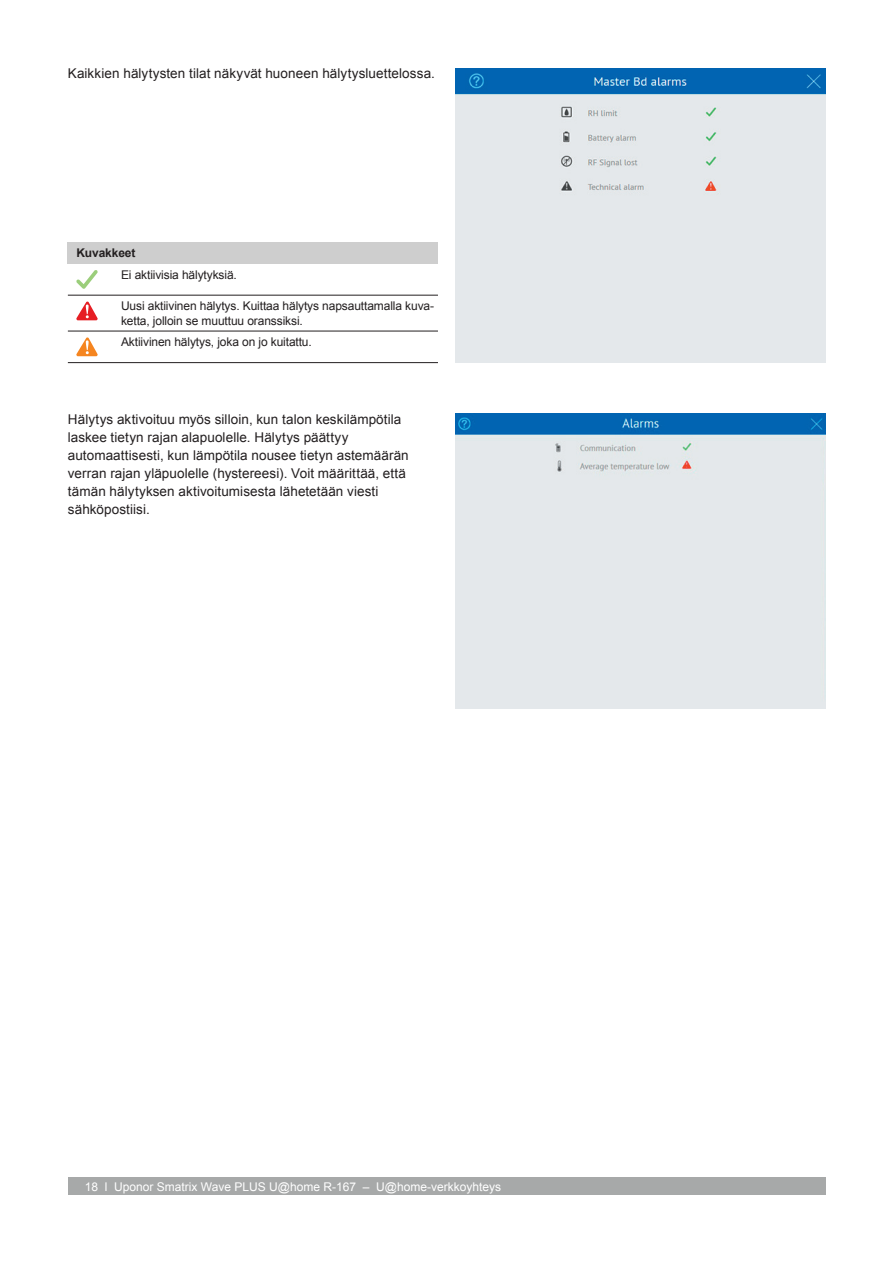
<style>
.page{position:relative;width:893px;height:1263px;background:#fff}
.page>*{position:absolute;margin:0;border:0;box-sizing:border-box;transform-origin:0 0}
.t1{font:13.5px/18px "Arial";letter-spacing:.005em;color:#231f20}
.t2{font:12px/14.4px "Arial";letter-spacing:-.01em;color:#231f20}
.t3{font:12px "Arial";color:#fff}
.t4{font:700 12px "Arial";letter-spacing:-.01em;color:#231f20}
</style>
<div class="page">
<div style="left:68px;top:1178px;width:757px;height:17px;background:#a7a9a9"></div>
<img style="left:455px;top:68px;width:370px;height:295px">
<img style="left:455px;top:414px;width:370px;height:295px">
<div style="left:68px;top:242px;width:370px;height:22px;background:#cecece"></div>
<hr style="left:68px;top:295px;width:370px;height:1px;background:#231f20">
<hr style="left:68px;top:331px;width:370px;height:1px;background:#231f20">
<hr style="left:68px;top:362px;width:370px;height:1px;background:#231f20">
<svg style="left:76px;top:270px;width:22px;height:19px"></svg>
<svg style="left:76px;top:302px;width:22px;height:18px"></svg>
<svg style="left:76px;top:337px;width:22px;height:19px"></svg>
<p class="t1" style="left:68px;top:64px;width:368px">Kaikkien hälytysten tilat näkyvät huoneen hälytysluettelossa.</p>
<p class="t4" style="left:76px;top:246px;width:61px">Kuvakkeet</p>
<p class="t2" style="left:121px;top:267px;width:117px">Ei aktiivisia hälytyksiä.</p>
<p class="t2" style="left:121px;top:299px;width:314px">Uusi aktiivinen hälytys. Kuittaa hälytys napsauttamalla kuva&shy;ketta, jolloin se muuttuu oranssiksi.</p>
<p class="t2" style="left:121px;top:335px;width:192px">Aktiivinen hälytys, joka on jo kuitattu.</p>
<p class="t1" style="left:68px;top:410px;width:342px">Hälytys aktivoituu myös silloin, kun talon keskilämpötila laskee tietyn rajan alapuolelle. Hälytys päättyy automaattisesti, kun lämpötila nousee tietyn astemäärän verran rajan yläpuolelle (hystereesi). Voit määrittää, että tämän hälytyksen aktivoitumisesta lähetetään viesti sähköpostiisi.</p>
<p class="t3" style="left:85px;top:1180px;width:418px">18 l Uponor Smatrix Wave PLUS U@home R-167 – U@home-verkkoyhteys</p>
</div>
